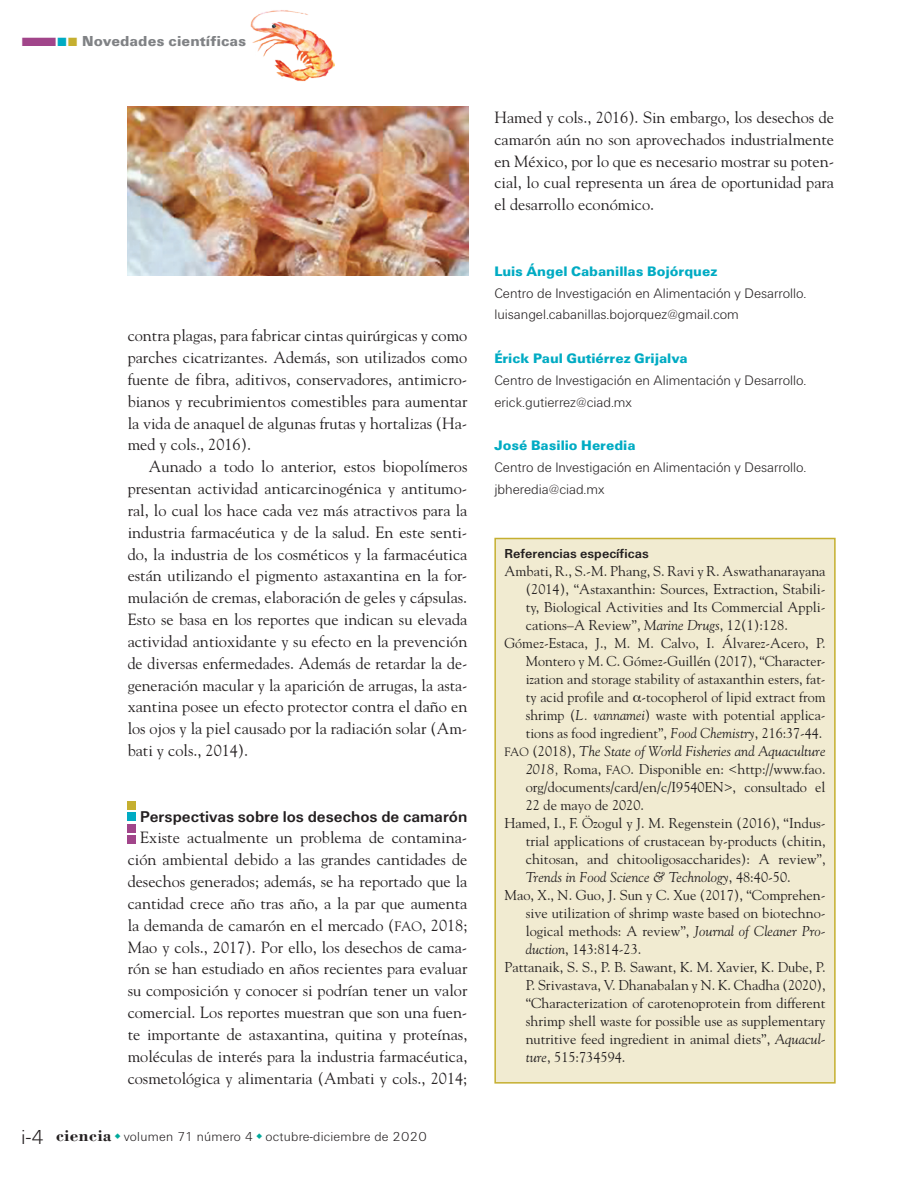
<style>
.page{position:relative;width:915px;height:1191px;background:#fff}
.page>*{position:absolute;margin:0;border:0;box-sizing:border-box;transform-origin:0 0}
._02_Normal_Sin{font:16.2px/21.8px "Goudy";color:#231f20;text-align:justify}
._01_Subtitulo1{font:700 16.2px "Unitus T";color:#231f20}
.t1{font:900 15px "Unitus T";letter-spacing:.005em;color:#808285}
._06_Bibliografia{font:14.25px/18px "Goudy";color:#231f20;text-align:justify}
._06_FichaBiografica{font:300 14.25px "Unitus T";color:#231f20}
._06_FichaBiografica-2{font:900 14.25px "Unitus T";color:#00abc3}
.t2{font:300 13.5px "Unitus T";letter-spacing:.02em;color:#231f20}
._01_Subtitulo1-2{font:700 13.5px "Unitus T";color:#231f20}
.s1{color:#a1458a}
.s2{color:#00abc3}
.s3{color:#c5af30}
.s4{font-size:13.5px}
.s5{font-size:21px}
.s6{font-family:"Bodoni";font-weight:700;font-size:17.25px}
.s7{font-style:italic}
.s8{font-size:12px}
</style>
<div class="page">
<img style="left:250px;top:10px;width:84px;height:71px">
<div style="left:495px;top:538px;width:339px;height:544px;background:#f1ebd1"></div>
<div style="left:494px;top:538px;width:341px;height:545px;border:2px solid #c5af30"></div>
<img style="left:128px;top:107px;width:340px;height:169px">
<div style="left:128px;top:835px;width:8px;height:8px;background:#a1458a"></div>
<div style="left:128px;top:824px;width:8px;height:8px;background:#a1458a"></div>
<div style="left:128px;top:812px;width:8px;height:9px;background:#00abc3"></div>
<div style="left:128px;top:801px;width:8px;height:8px;background:#c5af30"></div>
<p class="t1" style="left:21px;top:32px;width:227px"><span class="s1">■</span><span class="s2">■</span><span class="s3">■</span> Novedades científicas</p>
<p class="_02_Normal_Sin" style="left:128px;top:324px;width:341px">contra plagas, para fabricar cintas quirúrgicas y como parches cicatrizantes. Además, son utilizados como fuente de fibra, aditivos, conservadores, antimicro&shy;bianos y recubrimientos comestibles para aumentar la vida de anaquel de algunas frutas y hortalizas (Ha&shy;med y cols., 2016).</p>
<p class="_02_Normal_Sin" style="left:128px;top:455px;width:341px;text-indent:21px">Aunado a todo lo anterior, estos biopolímeros presentan actividad anticarcinogénica y antitumo&shy;ral, lo cual los hace cada vez más atractivos para la industria farmacéutica y de la salud. En este senti&shy;do, la industria de los cosméticos y la farmacéutica están utilizando el pigmento astaxantina en la for&shy;mulación de cremas, elaboración de geles y cápsulas.<br>Esto se basa en los reportes que indican su elevada actividad antioxidante y su efecto en la prevención de diversas enfermedades. Además de retardar la de&shy;generación macular y la aparición de arrugas, la asta&shy;xantina posee un efecto protector contra el daño en los ojos y la piel causado por la radiación solar (Am&shy;bati y cols., 2014).</p>
<p class="_01_Subtitulo1" style="left:140px;top:806px;width:328px">Perspectivas sobre los desechos de camarón</p>
<p class="_02_Normal_Sin" style="left:128px;top:826px;width:341px;text-indent:13px">Existe actualmente un problema de contamina&shy;ción ambiental debido a las grandes cantidades de desechos generados; además, se ha reportado que la cantidad crece año tras año, a la par que aumenta la demanda de camarón en el mercado (<span class="s4">FAO</span>, 2018; Mao y cols., 2017). Por ello, los desechos de cama&shy;rón se han estudiado en años recientes para evaluar su composición y conocer si podrían tener un valor comercial. Los reportes muestran que son una fuen&shy;te importante de astaxantina, quitina y proteínas, moléculas de interés para la industria farmacéutica, cosmetológica y alimentaria (Ambati y cols., 2014;</p>
<p class="t2" style="left:21px;top:1128px;width:407px"><span class="s5">i-4</span> <span class="s6">ciencia</span> volumen 71 número 4 octubre-diciembre de 2020</p>
<p class="_02_Normal_Sin" style="left:494px;top:106px;width:341px">Hamed y cols., 2016). Sin embargo, los desechos de camarón aún no son aprovechados industrialmente en México, por lo que es necesario mostrar su poten&shy;cial, lo cual representa un área de oportunidad para el desarrollo económico.</p>
<p class="_06_FichaBiografica-2" style="left:494px;top:263px;width:224px">Luis Ángel Cabanillas Bojórquez</p>
<p class="_06_FichaBiografica" style="left:494px;top:284px;width:313px">Centro de Investigación en Alimentación y Desarrollo.</p>
<p class="_06_FichaBiografica" style="left:494px;top:306px;width:246px">luisangel.cabanillas.bojorquez@gmail.com</p>
<p class="_06_FichaBiografica-2" style="left:494px;top:350px;width:195px">Érick Paul Gutiérrez Grijalva</p>
<p class="_06_FichaBiografica" style="left:494px;top:372px;width:313px">Centro de Investigación en Alimentación y Desarrollo.</p>
<p class="_06_FichaBiografica" style="left:494px;top:394px;width:139px">erick.gutierrez@ciad.mx</p>
<p class="_06_FichaBiografica-2" style="left:494px;top:437px;width:143px">José Basilio Heredia</p>
<p class="_06_FichaBiografica" style="left:494px;top:459px;width:313px">Centro de Investigación en Alimentación y Desarrollo.</p>
<p class="_06_FichaBiografica" style="left:494px;top:481px;width:112px">jbheredia@ciad.mx</p>
<p class="_01_Subtitulo1-2" style="left:504px;top:546px;width:146px">Referencias específicas</p>
<p class="_06_Bibliografia" style="left:525px;top:562px;width:301px;text-indent:-21px">Ambati, R., S.-M. Phang, S. Ravi y R. Aswathanarayana (2014), “Astaxanthin: Sources, Extraction, Stabili&shy;ty, Biological Activities and Its Commercial Appli&shy;cations–A Review”, <span class="s7">Marine Drugs</span>, 12(1):128.</p>
<p class="_06_Bibliografia" style="left:525px;top:634px;width:301px;text-indent:-21px">Gómez-Estaca, J., M. M. Calvo, I. Álvarez-Acero, P.<br>Montero y M. C. Gómez-Guillén (2017), “Character&shy;ization and storage stability of astaxanthin esters, fat&shy;ty acid profile and -tocopherol of lipid extract from shrimp (<span class="s7">L. vannamei</span>) waste with potential applica&shy;tions as food ingredient”, <span class="s7">Food Chemistry</span>, 216:37-44.</p>
<p class="_06_Bibliografia" style="left:525px;top:742px;width:301px;text-indent:-21px"><span class="s8">FAO</span> (2018), <span class="s7">The State of World Fisheries and Aquaculture 2018,</span> Roma, <span class="s8">FAO</span>. Disponible en: &lt;http://www.fao. org/documents/card/en/c/I9540EN&gt;, consultado el 22 de mayo de 2020.</p>
<p class="_06_Bibliografia" style="left:525px;top:814px;width:301px;text-indent:-21px">Hamed, I., F. Özogul y J. M. Regenstein (2016), “Indus&shy;trial applications of crustacean by-products (chitin, chitosan, and chitooligosaccharides): A review”, <span class="s7">Trends in Food Science &amp; Technology</span>, 48:40-50.</p>
<p class="_06_Bibliografia" style="left:525px;top:886px;width:301px;text-indent:-21px">Mao, X., N. Guo, J. Sun y C. Xue (2017), “Comprehen&shy;sive utilization of shrimp waste based on biotechno&shy;logical methods: A review”, <span class="s7">Journal of Cleaner Pro&shy;duction</span>, 143:814-23.</p>
<p class="_06_Bibliografia" style="left:525px;top:958px;width:301px;text-indent:-21px">Pattanaik, S. S., P. B. Sawant, K. M. Xavier, K. Dube, P.<br>P. Srivastava, V. Dhanabalan y N. K. Chadha (2020), “Characterization of carotenoprotein from different shrimp shell waste for possible use as supplementary nutritive feed ingredient in animal diets”, <span class="s7">Aquacul&shy;ture</span>, 515:734594.</p>
</div>
